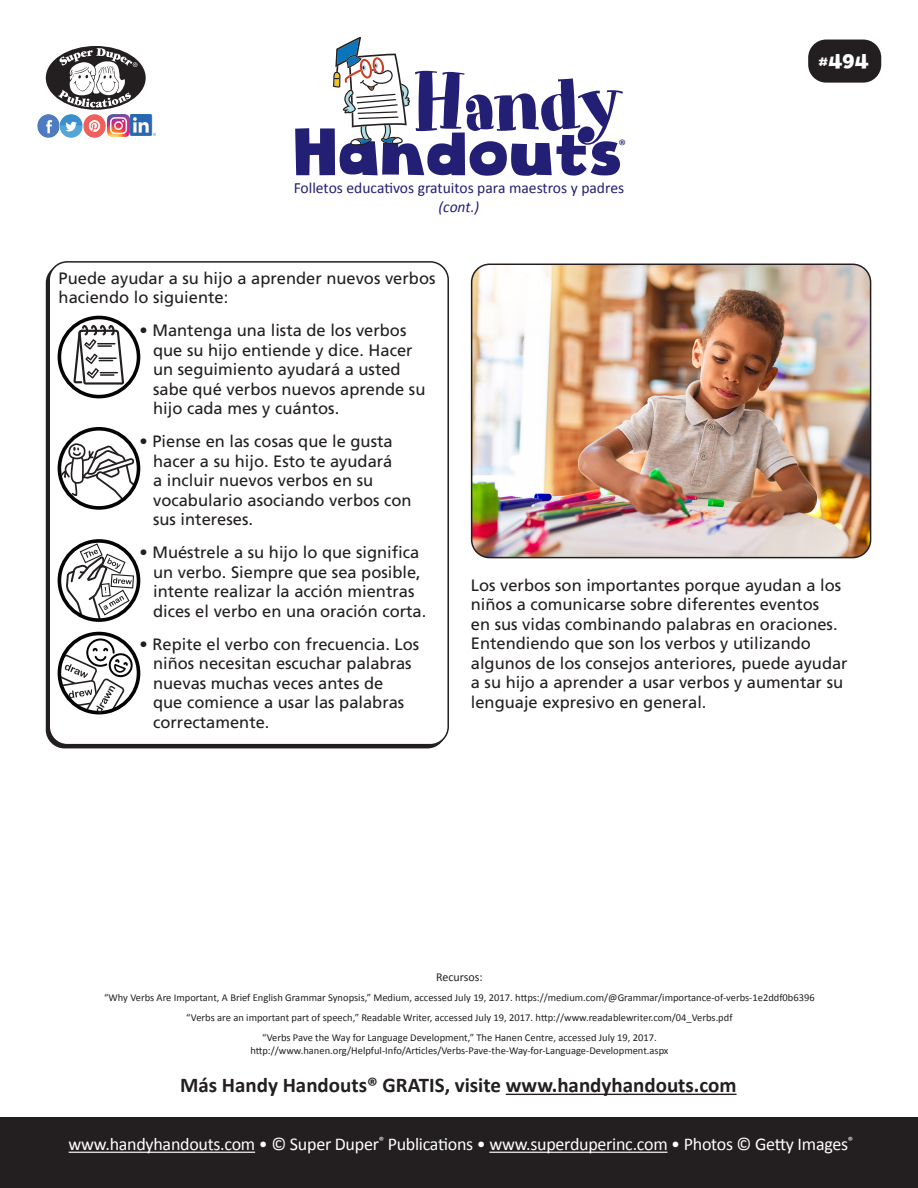
<style>
.page{position:relative;width:918px;height:1188px;background:#fff}
.page>*{position:absolute;margin:0;border:0;box-sizing:border-box;transform-origin:0 0}
.t1{font:79.2px "Art Department JNL";letter-spacing:-.03em;color:#231f75}
.t2{font:64.8px "Cloudy Witha Chanceof Love";color:#231f75}
.HH_TEXT{font:700 21px "Calibri";color:#231f20}
.t3{font:19.5px "Cloudy Witha Chanceof Love";color:#fff}
.t4{font:18px "Calibri";letter-spacing:-.015em;color:#fff}
.HH_TEXT-2{font:16.5px/19.5px "Frutiger";color:#231f20}
.t5{font:15.6px "Calibri";color:#231f75}
.t6{font:italic 15.6px "Calibri";color:#231f75}
.t7{font:15.15px "Calibri";color:#231f75}
.HH_Title{font:12px "Calibri";color:#231f20}
.HH_Title-2{font:10.5px/12.6px "Calibri";color:#231f20;text-align:center}
</style>
<div class="page">
<div style="left:49px;top:261px;width:400px;height:484px;border:2px solid #231f20;border-radius:18px"></div>
<div style="left:808px;top:40px;width:73px;height:43px;background:#231f20;border-radius:18px"></div>
<hr style="left:506px;top:1094px;width:231px;height:1px;background:#231f20">
<div style="left:0;top:1118px;width:918px;height:70px;background:#231f20"></div>
<div style="left:46px;top:46px;width:100px;height:64px;background:#231f20;border-radius:50%"></div>
<svg style="left:58px;top:48px;width:80px;height:60px"></svg>
<img style="left:37px;top:115px;width:92px;height:22px">
<img style="left:131px;top:115px;width:24px;height:21px">
<svg style="left:333px;top:37px;width:77px;height:109px"></svg>
<hr style="left:69px;top:1152px;width:186px;height:1px;background:#fff">
<hr style="left:489px;top:1152px;width:179px;height:1px;background:#fff">
<svg style="left:58px;top:261px;width:78px;height:453px"></svg>
<img style="left:472px;top:264px;width:399px;height:294px">
<div style="left:471px;top:264px;width:400px;height:294px;border:2px solid #231f20;border-radius:18px"></div>
<p class="t1" style="left:412px;top:56px;width:213px">Handy</p>
<p class="t5" style="left:294px;top:177px;width:332px">Folletos educativos gratuitos para maestros y padres</p>
<p class="t6" style="left:439px;top:196px;width:42px">(cont.)</p>
<p class="t2" style="left:296px;top:112px;width:331px">Handouts</p>
<p class="t7" style="left:618px;top:135px;width:9px">®</p>
<p class="t3" style="left:820px;top:49px;width:52px">#494</p>
<p class="HH_TEXT-2" style="left:59px;top:268px;width:378px">Puede ayudar a su hijo a aprender nuevos verbos haciendo lo siguiente:</p>
<p class="HH_TEXT-2" style="left:153px;top:320px;width:274px;text-indent:-14px">• Mantenga una lista de los verbos que su hijo entiende y dice. Hacer un seguimiento ayudará a usted sabe qué verbos nuevos aprende su hijo cada mes y cuántos.</p>
<p class="HH_TEXT-2" style="left:153px;top:431px;width:260px;text-indent:-14px">• Piense en las cosas que le gusta hacer a su hijo. Esto te ayudará<br>a incluir nuevos verbos en su vocabulario asociando verbos con sus intereses.</p>
<p class="HH_TEXT-2" style="left:153px;top:542px;width:275px;text-indent:-14px">• Muéstrele a su hijo lo que significa un verbo. Siempre que sea posible, intente realizar la acción mientras dices el verbo en una oración corta.</p>
<p class="HH_TEXT-2" style="left:153px;top:634px;width:268px;text-indent:-14px">• Repite el verbo con frecuencia. Los niños necesitan escuchar palabras nuevas muchas veces antes de<br>que comience a usar las palabras correctamente.</p>
<p class="HH_TEXT-2" style="left:471px;top:575px;width:378px">Los verbos son importantes porque ayudan a los niños a comunicarse sobre diferentes eventos<br>en sus vidas combinando palabras en oraciones.<br>Entendiendo que son los verbos y utilizando algunos de los consejos anteriores, puede ayudar a su hijo a aprender a usar verbos y aumentar su lenguaje expresivo en general.</p>
<p class="HH_Title" style="left:436px;top:969px;width:48px">Recursos:</p>
<p class="HH_Title-2" style="left:104px;top:991px;width:712px">“Why Verbs Are Important, A Brief English Grammar Synopsis,” Medium, accessed July 19, 2017. https://medium.com/@Grammar/importance-of-verbs-1e2ddf0b6396</p>
<p class="HH_Title-2" style="left:186px;top:1011px;width:548px">“Verbs are an important part of speech,” Readable Writer, accessed July 19, 2017. http://www.readablewriter.com/04_Verbs.pdf</p>
<p class="HH_Title-2" style="left:250px;top:1031px;width:420px">“Verbs Pave the Way for Language Development,” The Hanen Centre, accessed July 19, 2017. http://www.hanen.org/Helpful-Info/Articles/Verbs-Pave-the-Way-for-Language-Development.aspx</p>
<p class="HH_TEXT" style="left:180px;top:1070px;width:558px">Más Handy Handouts® GRATIS, visite www.handyhandouts.com</p>
<p class="t4" style="left:69px;top:1132px;width:786px">www.handyhandouts.com • © Super Duper<sup>®</sup> Publications • www.superduperinc.com • Photos © Getty Images<sup>®</sup></p>
</div>
